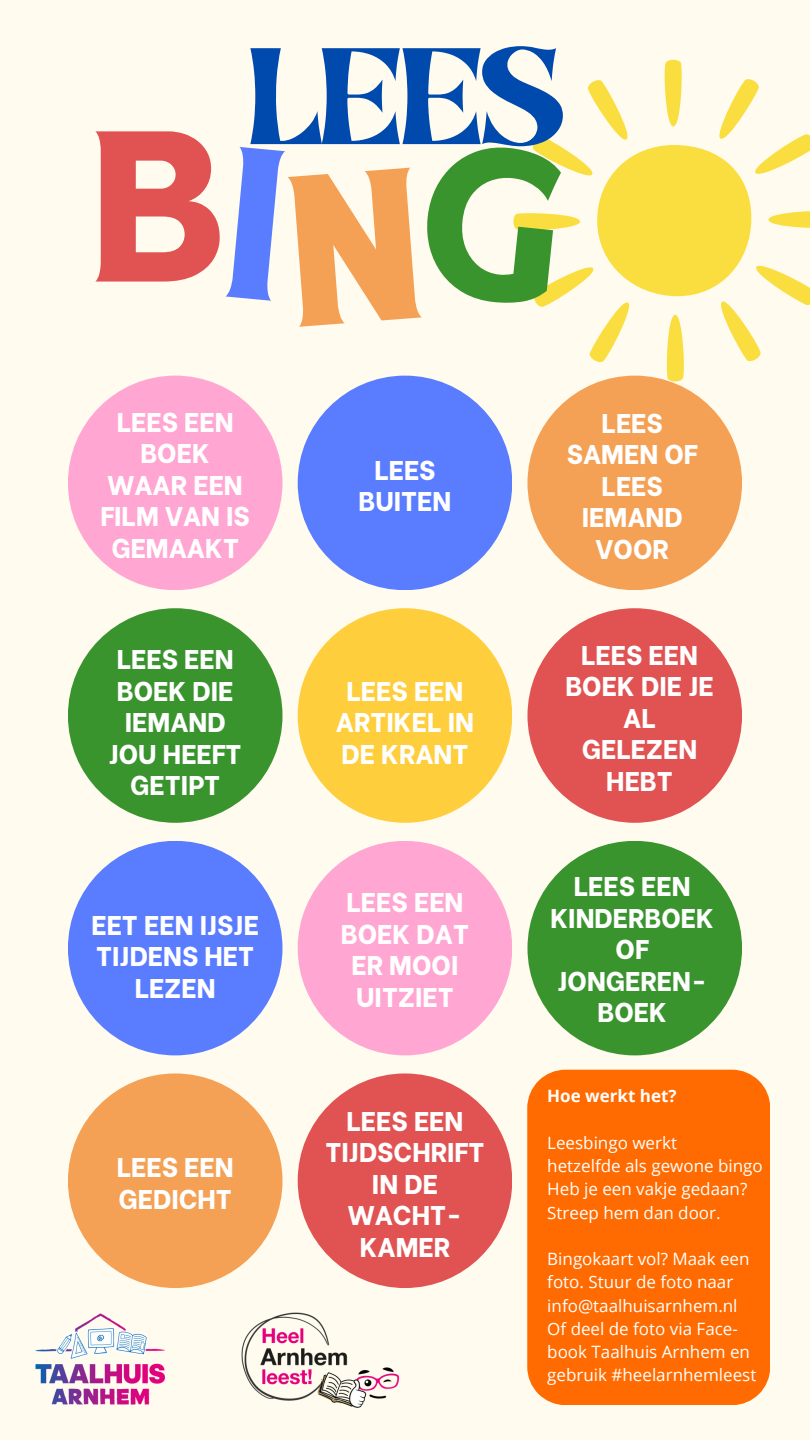
<style>
.page{position:relative;width:810px;height:1440px;background:#fffbef}
.page>*{position:absolute;margin:0;border:0;box-sizing:border-box;transform-origin:0 0}
.t1{font:155.6px "TANHEADLINE";color:#e15252}
.t2{font:110.4px "Brasika Display";color:#004aad}
.t3{font:800 27px/31.5px "Be Vietnam";color:#fff;text-align:center}
.t4{font:17px/23.2px "Open Sans";color:#fff}
.t5{font:700 17px "Open Sans";color:#fff}
</style>
<div class="page">
<div style="left:68px;top:376px;width:215px;height:214px;background:#ffa6d3;border-radius:50%"></div>
<div style="left:298px;top:376px;width:214px;height:214px;background:#5a7cff;border-radius:50%"></div>
<svg style="left:537px;top:59px;width:273px;height:324px"></svg>
<div style="left:527px;top:376px;width:215px;height:214px;background:#f4a155;border-radius:50%"></div>
<div style="left:68px;top:608px;width:215px;height:215px;background:#39942e;border-radius:50%"></div>
<div style="left:298px;top:608px;width:214px;height:215px;background:#ffce3c;border-radius:50%"></div>
<div style="left:527px;top:608px;width:215px;height:215px;background:#e15252;border-radius:50%"></div>
<div style="left:68px;top:841px;width:215px;height:214px;background:#5a7cff;border-radius:50%"></div>
<div style="left:298px;top:841px;width:214px;height:214px;background:#ffa6d3;border-radius:50%"></div>
<div style="left:527px;top:841px;width:215px;height:214px;background:#39942e;border-radius:50%"></div>
<div style="left:68px;top:1073px;width:215px;height:215px;background:#f4a155;border-radius:50%"></div>
<div style="left:298px;top:1073px;width:214px;height:215px;background:#e15252;border-radius:50%"></div>
<img style="left:35px;top:1313px;width:130px;height:92px">
<img style="left:242px;top:1313px;width:157px;height:95px">
<div style="left:527px;top:1070px;width:243px;height:335px;background:#ff6b00"></div>
<svg style="left:513px;top:138px;width:50px;height:189px"></svg>
<p class="t1" style="left:92px;top:121px;width:132px">B</p>
<h2 class="t2" style="left:247px;top:12px;width:317px">LEES</h2>
<h2 class="t3" style="left:100px;top:404px;width:151px">LEES EEN<br>BOEK<br>WAAR EEN<br>FILM VAN IS<br>GEMAAKT</h2>
<h2 class="t3" style="left:109px;top:641px;width:134px">LEES EEN<br>BOEK DIE<br>IEMAND<br>JOU HEEFT<br>GETIPT</h2>
<h2 class="t3" style="left:91px;top:906px;width:169px">EET EEN IJSJE<br>TIJDENS HET<br>LEZEN</h2>
<h2 class="t3" style="left:117px;top:1149px;width:118px;text-align:left">LEES EEN<br>GEDICHT</h2>
<h2 class="t3" style="left:359px;top:452px;width:94px">LEES<br>BUITEN</h2>
<h2 class="t3" style="left:336px;top:672px;width:140px">LEES EEN<br>ARTIKEL IN<br>DE KRANT</h2>
<h2 class="t3" style="left:341px;top:884px;width:130px">LEES EEN<br>BOEK DAT<br>ER MOOI<br>UITZIET</h2>
<p class="t3" style="left:326px;top:1103px;width:160px">LEES EEN<br>TIJDSCHRIFT<br>IN DE<br>WACHT-<br>KAMER</p>
<h2 class="t3" style="left:567px;top:404px;width:132px">LEES<br>SAMEN OF<br>LEES<br>IEMAND<br>VOOR</h2>
<h2 class="t3" style="left:565px;top:636px;width:150px">LEES EEN<br>BOEK DIE JE<br>AL<br>GELEZEN<br>HEBT</h2>
<h2 class="t3" style="left:550px;top:868px;width:165px">LEES EEN<br>KINDERBOEK<br>OF<br>JONGEREN-<br>BOEK</h2>
<p class="t5" style="left:547px;top:1084px;width:131px">Hoe werkt het?</p>
<h3 class="t4" style="left:547px;top:1131px;width:131px">Leesbingo werkt</h3>
<p class="t4" style="left:547px;top:1154px;width:217px">hetzelfde als gewone bingo</p>
<p class="t4" style="left:547px;top:1177px;width:202px">Heb je een vakje gedaan?</p>
<p class="t4" style="left:547px;top:1201px;width:175px">Streep hem dan door.</p>
<p class="t4" style="left:547px;top:1247px;width:204px">Bingokaart vol? Maak een foto. Stuur de foto naar info@taalhuisarnhem.nl</p>
<p class="t4" style="left:547px;top:1317px;width:192px">Of deel de foto via Face-</p>
<p class="t4" style="left:547px;top:1340px;width:204px">book Taalhuis Arnhem en</p>
<p class="t4" style="left:547px;top:1363px;width:211px">gebruik #heelarnhemleest</p>
</div>
